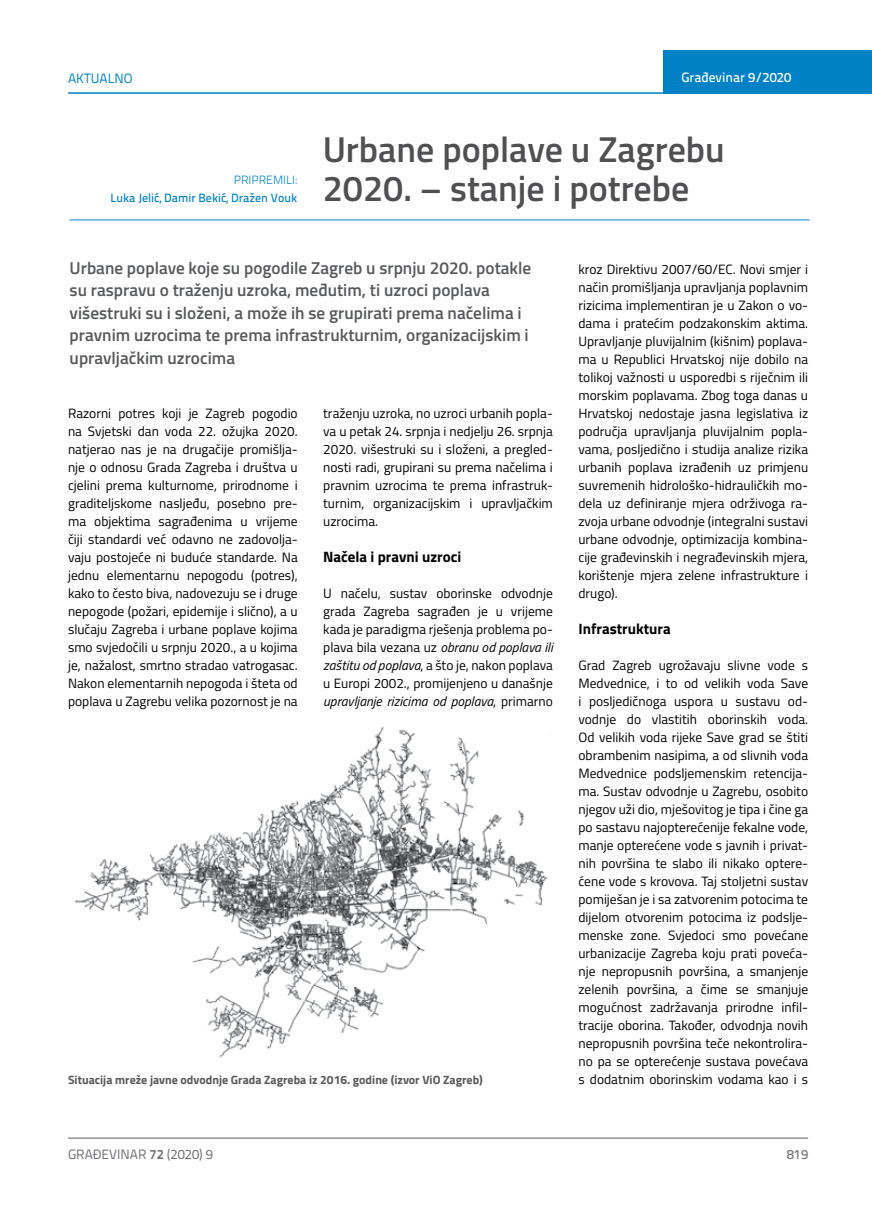
<style>
.page{position:relative;width:872px;height:1212px;background:#fff}
.page>*{position:absolute;margin:0;border:0;box-sizing:border-box;transform-origin:0 0}
.t1{font:600 36px/39px "Titillium";color:#505052}
.t2{font:600 17.25px/22.5px "Titillium";color:#58595b}
.t3{font:700 15px "Titillium";color:#000}
.t4{font:13.5px/18px "Titillium";color:#000;text-align:justify}
.t5{font:13.5px "Titillium Text 22 L";color:#6d6e71}
.t6{font:500 13.5px "Titillium Text 22 L";color:#fff}
.t7{font:13.5px "Titillium Text 22 L";color:#0081c6}
.t8{font:500 13.5px "Titillium Text 22 L";color:#797a7d}
.t9{font:700 12px "Titillium";color:#58595b}
.t10{font:500 12px "Titillium Text 22 L";color:#0081c6}
.t11{font:300 12px "Titillium Text 22 L";color:#0081c6}
.s1{font-style:italic}
.s2{font-weight:700}
</style>
<div class="page">
<div style="left:663px;top:50px;width:209px;height:44px;background:#0081c6"></div>
<hr style="left:68px;top:92px;width:804px;height:2px;background:#0081c6">
<hr style="left:68px;top:1138px;width:740px;height:1px;background:#58595b">
<hr style="left:70px;top:220px;width:739px;height:1px;background:#0081c6">
<img style="left:74px;top:726px;width:477px;height:332px">
<p class="t7" style="left:68px;top:68px;width:66px">AKTUALNO</p>
<p class="t6" style="left:681px;top:67px;width:111px">Građevinar 9/2020</p>
<p class="t11" style="left:234px;top:171px;width:65px">PRIPREMILI:</p>
<p class="t10" style="left:110px;top:188px;width:188px">Luka Jelić, Damir Bekić, Dražen Vouk</p>
<h1 class="t1" style="left:323px;top:128px;width:404px">Urbane poplave u Zagrebu<br>2020. – stanje i potrebe</h1>
<p class="t2" style="left:70px;top:256px;width:463px">Urbane poplave koje su pogodile Zagreb u srpnju 2020. potakle su raspravu o traženju uzroka, međutim, ti uzroci poplava višestruki su i složeni, a može ih se grupirati prema načelima i pravnim uzrocima te prema infrastrukturnim, organizacijskim i upravljačkim uzrocima</p>
<p class="t4" style="left:68px;top:403px;width:231px">Razorni potres koji je Zagreb pogodio na Svjetski dan voda 22. ožujka 2020. natjerao nas je na drugačije promišlja&shy;nje o odnosu Grada Zagreba i društva u cjelini prema kulturnome, prirodnome i graditeljskome nasljeđu, posebno pre&shy;ma objektima sagrađenima u vrijeme čiji standardi već odavno ne zadovolja&shy;vaju postojeće ni buduće standarde. Na jednu elementarnu nepogodu (potres), kako to često biva, nadovezuju se i druge nepogode (požari, epidemije i slično), a u slučaju Zagreba i urbane poplave kojima smo svjedočili u srpnju 2020., a u kojima je, nažalost, smrtno stradao vatrogasac.<br>Nakon elementarnih nepogoda i šteta od poplava u Zagrebu velika pozornost je na</p>
<p class="t4" style="left:323px;top:403px;width:231px">traženju uzroka, no uzroci urbanih popla&shy;va u petak 24. srpnja i nedjelju 26. srpnja 2020. višestruki su i složeni, a pregled&shy;nosti radi, grupirani su prema načelima i pravnim uzrocima te prema infrastruk&shy;turnim, organizacijskim i upravljačkim uzrocima.</p>
<p class="t3" style="left:323px;top:545px;width:139px">Načela i pravni uzroci</p>
<p class="t4" style="left:323px;top:583px;width:231px">U načelu, sustav oborinske odvodnje grada Zagreba sagrađen je u vrijeme kada je paradigma rješenja problema po&shy;plava bila vezana uz <span class="s1">obranu od poplava ili zaštitu od poplava</span>, a što je, nakon poplava u Europi 2002., promijenjeno u današnje <span class="s1">upravljanje rizicima od poplava</span>, primarno</p>
<p class="t9" style="left:68px;top:1071px;width:416px">Situacija mreže javne odvodnje Grada Zagreba iz 2016. godine (izvor ViO Zagreb)</p>
<p class="t4" style="left:578px;top:259px;width:231px">kroz Direktivu 2007/60/EC. Novi smjer i način promišljanja upravljanja poplavnim rizicima implementiran je u Zakon o vo&shy;dama i pratećim podzakonskim aktima.<br>Upravljanje pluvijalnim (kišnim) poplava&shy;ma u Republici Hrvatskoj nije dobilo na tolikoj važnosti u usporedbi s riječnim ili morskim poplavama. Zbog toga danas u Hrvatskoj nedostaje jasna legislativa iz područja upravljanja pluvijalnim popla&shy;vama, posljedično i studija analize rizika urbanih poplava izrađenih uz primjenu suvremenih hidrološko-hidrauličkih mo&shy;dela uz definiranje mjera održivoga ra&shy;zvoja urbane odvodnje (integralni sustavi urbane odvodnje, optimizacija kombina&shy;cije građevinskih i negrađevinskih mjera, korištenje mjera zelene infrastrukture i drugo).</p>
<p class="t3" style="left:578px;top:617px;width:94px">Infrastruktura</p>
<p class="t4" style="left:578px;top:656px;width:231px">Grad Zagreb ugrožavaju slivne vode s Medvednice, i to od velikih voda Save i posljedičnoga uspora u sustavu od&shy;vodnje do vlastitih oborinskih voda.<br>Od velikih voda rijeke Save grad se štiti obrambenim nasipima, a od slivnih voda Medvednice podsljemenskim retencija&shy;ma. Sustav odvodnje u Zagrebu, osobito njegov uži dio, mješovitog je tipa i čine ga po sastavu najopterećenije fekalne vode, manje opterećene vode s javnih i privat&shy;nih površina te slabo ili nikako optere&shy;ćene vode s krovova. Taj stoljetni sustav pomiješan je i sa zatvorenim potocima te dijelom otvorenim potocima iz podslje&shy;menske zone. Svjedoci smo povećane urbanizacije Zagreba koju prati poveća&shy;nje nepropusnih površina, a smanjenje zelenih površina, a čime se smanjuje mogućnost zadržavanja prirodne infil&shy;tracije oborina. Također, odvodnja novih nepropusnih površina teče nekontrolira&shy;no pa se opterećenje sustava povećava s dodatnim oborinskim vodama kao i s</p>
<p class="t5" style="left:68px;top:1144px;width:146px">GRAĐEVINAR <span class="s2">72</span> (2020) 9</p>
<p class="t8" style="left:786px;top:1144px;width:23px">819</p>
</div>
